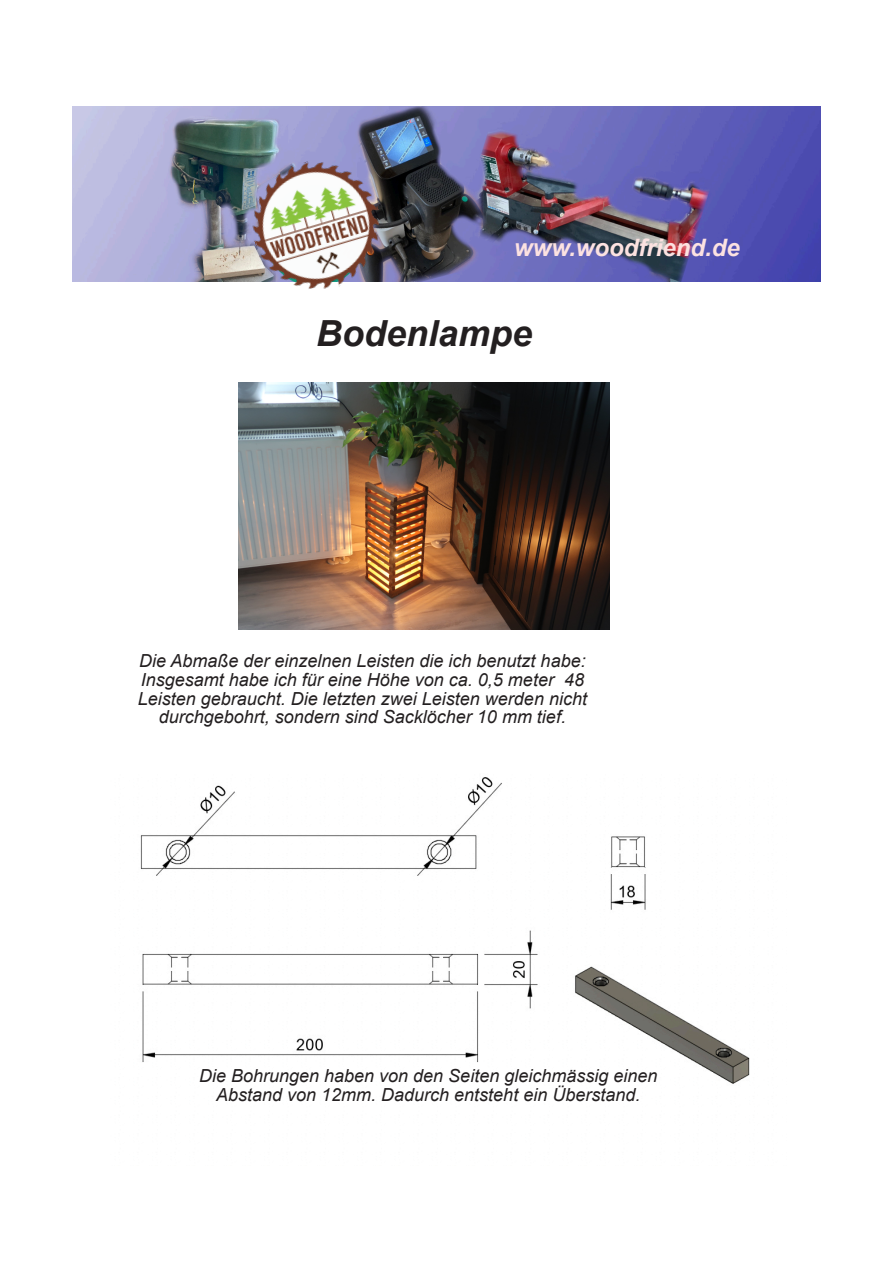
<style>
.page{position:relative;width:893px;height:1263px;background:#fff}
.page>*{position:absolute;margin:0;border:0;box-sizing:border-box;transform-origin:0 0}
.t1{font:italic 700 36px "Arial";color:#231f20}
.t2{font:italic 700 24px "Arial";color:#fce2e1}
.t3{font:italic 18px/18.6px "Arial";color:#231f20;text-align:center}
</style>
<div class="page">
<img style="left:73px;top:106px;width:747px;height:175px">
<img style="left:239px;top:382px;width:371px;height:247px">
<img style="left:140px;top:777px;width:610px;height:307px">
<img style="left:238px;top:146px;width:158px;height:143px">
<h2 class="t2" style="left:514px;top:238px;width:227px">www.woodfriend.de</h2>
<h1 class="t1" style="left:316px;top:319px;width:218px">Bodenlampe</h1>
<p class="t3" style="left:138px;top:653px;width:451px">Die Abmaße der einzelnen Leisten die ich benutzt habe:<br>Insgesamt habe ich für eine Höhe von ca. 0,5 meter 48<br>Leisten gebraucht. Die letzten zwei Leisten werden nicht durchgebohrt, sondern sind Sacklöcher 10 mm tief.</p>
<p class="t3" style="left:199px;top:1068px;width:460px">Die Bohrungen haben von den Seiten gleichmässig einen<br>Abstand von 12mm. Dadurch entsteht ein Überstand.</p>
</div>
